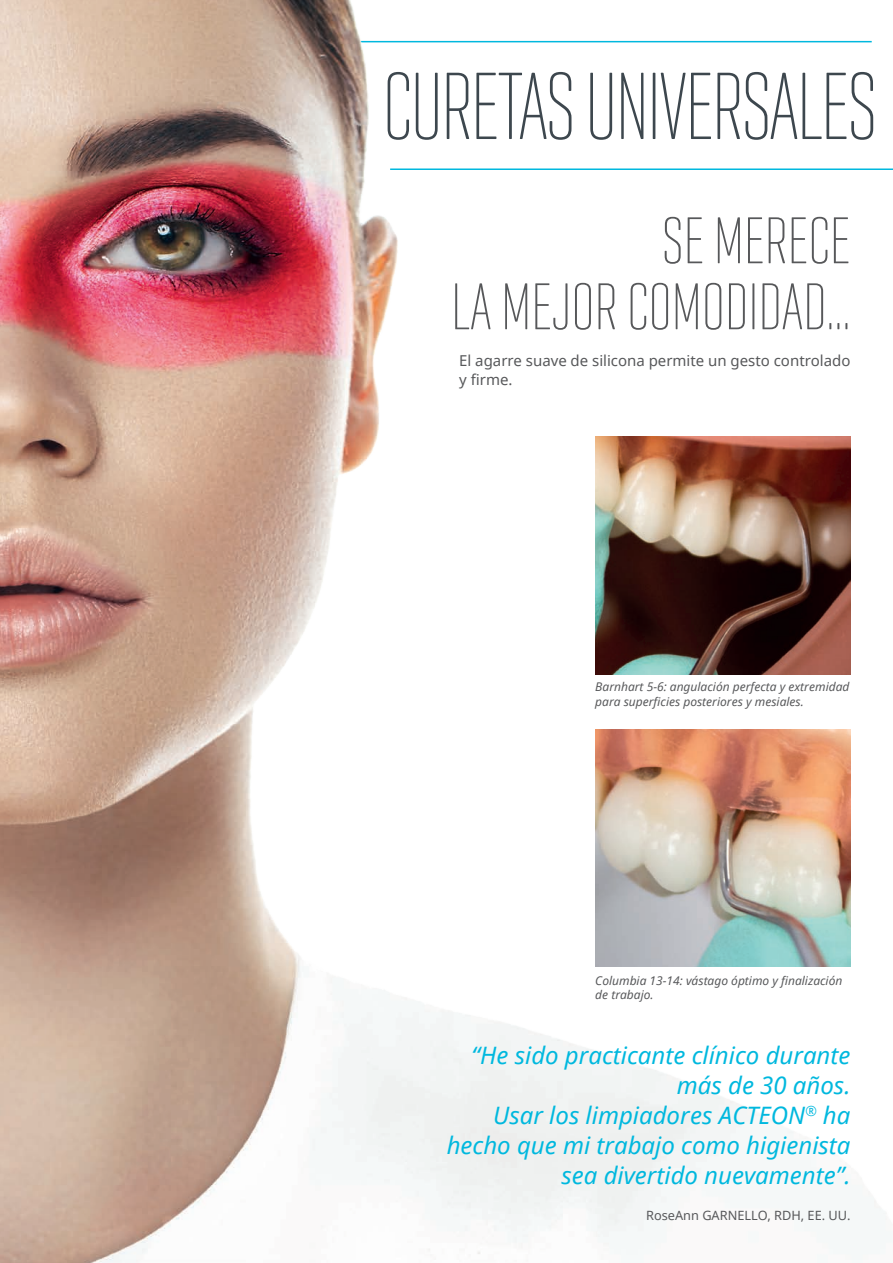
<style>
.page{position:relative;width:893px;height:1263px;background:#fff}
.page>*{position:absolute;margin:0;border:0;box-sizing:border-box;transform-origin:0 0}
.t1{font:200 97.5px "Geogrotesque X Comp";letter-spacing:-.02em;color:#3d474e;scale:.95 1}
.t2{font:200 67.5px/66px "Geogrotesque X Comp";color:#57585a;text-align:right}
.t3{font:italic 24px/30px "Noto Sans";color:#00b8de;text-align:right}
.t4{font:15px/19.5px "Noto Sans";color:#57585a}
.t5{font:12.75px "Noto Sans";color:#57585a}
.t6{font:italic 12px "Noto Sans";color:#57585a}
</style>
<div class="page">
<img style="left:0;top:0;width:893px;height:1263px">
<img style="left:595px;top:436px;width:255px;height:238px">
<img style="left:595px;top:730px;width:255px;height:237px">
<p class="t1" style="left:383px;top:45px;width:522px">CURETAS UNIVERSALES</p>
<p class="t2" style="left:451px;top:205px;width:401px">SE MERECE<br>LA MEJOR COMODIDAD...</p>
<p class="t4" style="left:459px;top:350px;width:393px">El agarre suave de silicona permite un gesto controlado y firme.</p>
<p class="t6" style="left:595px;top:679px;width:256px">Barnhart 5-6: angulación perfecta y extremidad</p>
<p class="t6" style="left:595px;top:693px;width:210px">para superficies posteriores y mesiales.</p>
<p class="t6" style="left:595px;top:972px;width:249px">Columbia 13-14: vástago óptimo y finalización</p>
<p class="t6" style="left:595px;top:986px;width:60px">de trabajo.</p>
<p class="t3" style="left:472px;top:1040px;width:380px">“He sido practicante clínico durante más de 30 años.</p>
<p class="t3" style="left:447px;top:1100px;width:405px">Usar los limpiadores ACTEON<sup>®</sup> ha hecho que mi trabajo como higienista sea divertido nuevamente”.</p>
<p class="t5" style="left:646px;top:1207px;width:206px">RoseAnn GARNELLO, RDH, EE. UU.</p>
</div>
